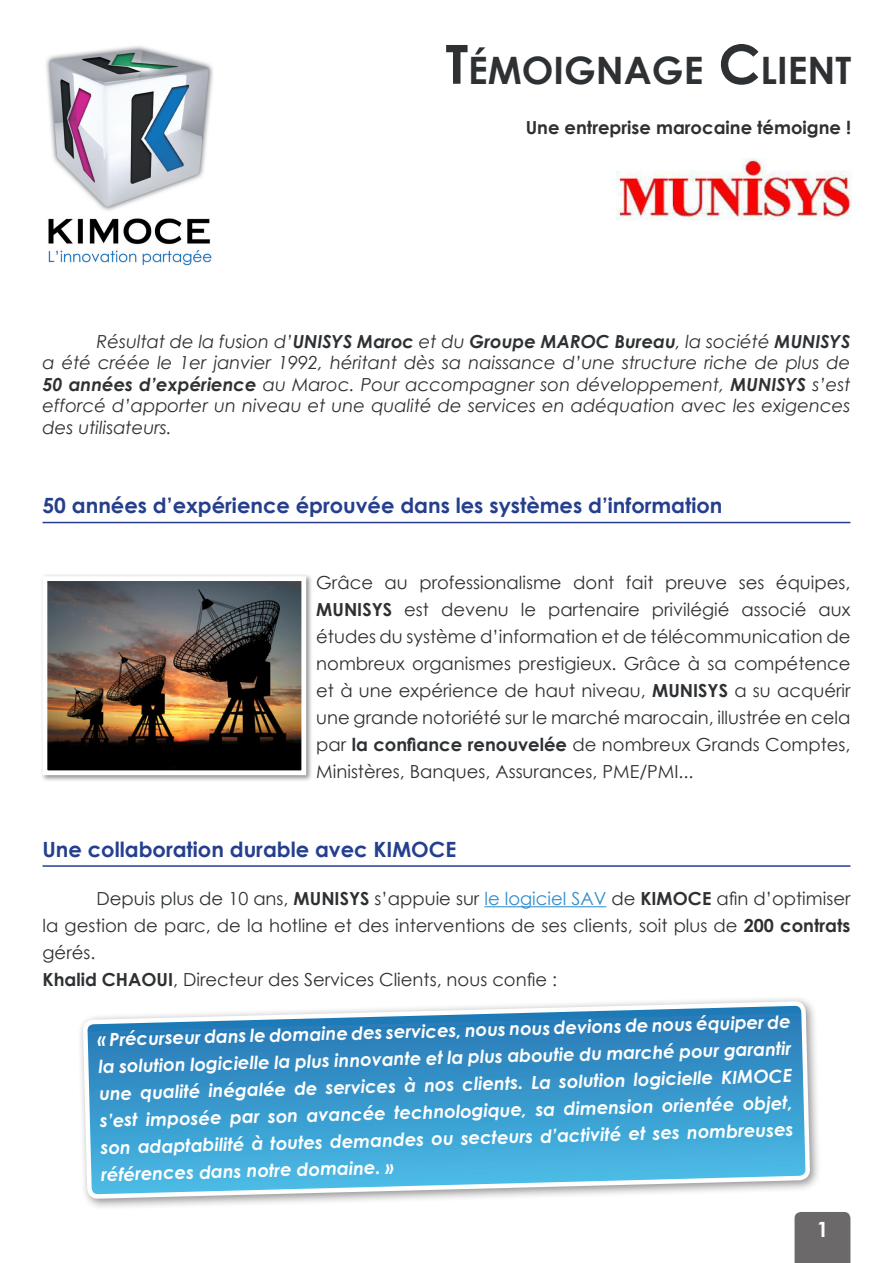
<style>
.page{position:relative;width:893px;height:1263px;background:#fff}
.page>*{position:absolute;margin:0;border:0;box-sizing:border-box;transform-origin:0 0}
.Titre_document{font:700 37.8px "Century Gothic";color:#2e3133}
.Titre_1{font:700 21px "Century Gothic";color:#253f8e}
.t1{font:700 21px "Century Gothic";color:#fff}
.t2{font:18px/27px "Century Gothic";color:#2e3133;text-align:justify}
.t3{font:italic 700 18px/27px "Century Gothic";color:#fff;text-align:justify}
.Intro{font:italic 18px/21.6px "Century Gothic";color:#2e3133;text-align:justify}
.Edito{font:700 18px "Century Gothic";color:#2e3133}
.s1{font-size:54px}
.s2{font-weight:700}
.s3{color:#318bcb}
</style>
<div class="page">
<img style="left:46px;top:46px;width:167px;height:220px">
<div style="left:808px;top:1212px;width:42px;height:51px;background:#6c696b"></div>
<hr style="left:43px;top:522px;width:807px;height:1px;background:#253f8e">
<hr style="left:43px;top:865px;width:807px;height:2px;background:#253f8e">
<div style="left:77px;top:995px;width:744px;height:215px;background:#231f20;opacity:.5"></div>
<svg style="left:81px;top:865px;width:727px;height:398px"></svg>
<img style="left:617px;top:158px;width:234px;height:62px">
<div style="left:40px;top:574px;width:273px;height:208px;background:#231f20;opacity:.5"></div>
<img style="left:49px;top:582px;width:251px;height:187px">
<div style="left:43px;top:576px;width:263px;height:199px;border:5px solid #fff"></div>
<p class="Titre_document" style="left:445px;top:41px;width:406px"><span class="s1">T</span>ÉMOIGNAGE <span class="s1">C</span>LIENT</p>
<p class="Edito" style="left:526px;top:114px;width:327px">Une entreprise marocaine témoigne !</p>
<p class="Intro" style="left:43px;top:330px;width:809px;text-indent:54px">Résultat de la fusion d’<span class="s2">UNISYS Maroc</span> et du <span class="s2">Groupe MAROC Bureau</span>, la société <span class="s2">MUNISYS </span>a été créée le 1er janvier 1992, héritant dès sa naissance d’une structure riche de plus de <span class="s2">50 années d’expérience</span> au Maroc. Pour accompagner son développement, <span class="s2">MUNISYS</span> s’est efforcé d’apporter un niveau et une qualité de services en adéquation avec les exigences des utilisateurs.</p>
<p class="Titre_1" style="left:43px;top:490px;width:681px">50 années d’expérience éprouvée dans les systèmes d’information</p>
<p class="t2" style="left:316px;top:568px;width:536px">Grâce au professionalisme dont fait preuve ses équipes, <span class="s2">MUNISYS</span> est devenu le partenaire privilégié associé aux études du système d’information et de télécommunication de nombreux organismes prestigieux. Grâce à sa compétence et à une expérience de haut niveau, <span class="s2">MUNISYS</span> a su acquérir une grande notoriété sur le marché marocain, illustrée en cela par <span class="s2">la confiance renouvelée</span> de nombreux Grands Comptes, Ministères, Banques, Assurances, PME/PMI...</p>
<p class="Titre_1" style="left:43px;top:833px;width:415px">Une collaboration durable avec KIMOCE</p>
<p class="t2" style="left:43px;top:885px;width:809px;text-align:right">Depuis plus de 10 ans, <span class="s2">MUNISYS</span> s’appuie sur <span class="s3">le logiciel SAV</span> de <span class="s2">KIMOCE</span> afin d’optimiser<br>la gestion de parc, de la hotline et des interventions de ses clients, soit plus de <span class="s2">200 contrats</span></p>
<p class="t2" style="left:43px;top:966px;width:516px"><span class="s2">Khalid CHAOUI</span>, Directeur des Services Clients, nous confie :</p>
<p class="t3" style="left:98px;top:1022px;width:696px;rotate:-1deg">« Précurseur dans le domaine des services, nous nous devions de nous équiper de la solution logicielle la plus innovante et la plus aboutie du marché pour garantir une qualité inégalée de services à nos clients. La solution logicielle KIMOCE s’est imposée par son avancée technologique, sa dimension orientée objet, son adaptabilité à toutes demandes ou secteurs d’activité et ses nombreuses</p>
<p class="t3" style="left:101px;top:1159px;width:294px;rotate:-1deg">références dans notre domaine. »</p>
<p class="t1" style="left:817px;top:1214px;width:13px">1</p>
</div>
